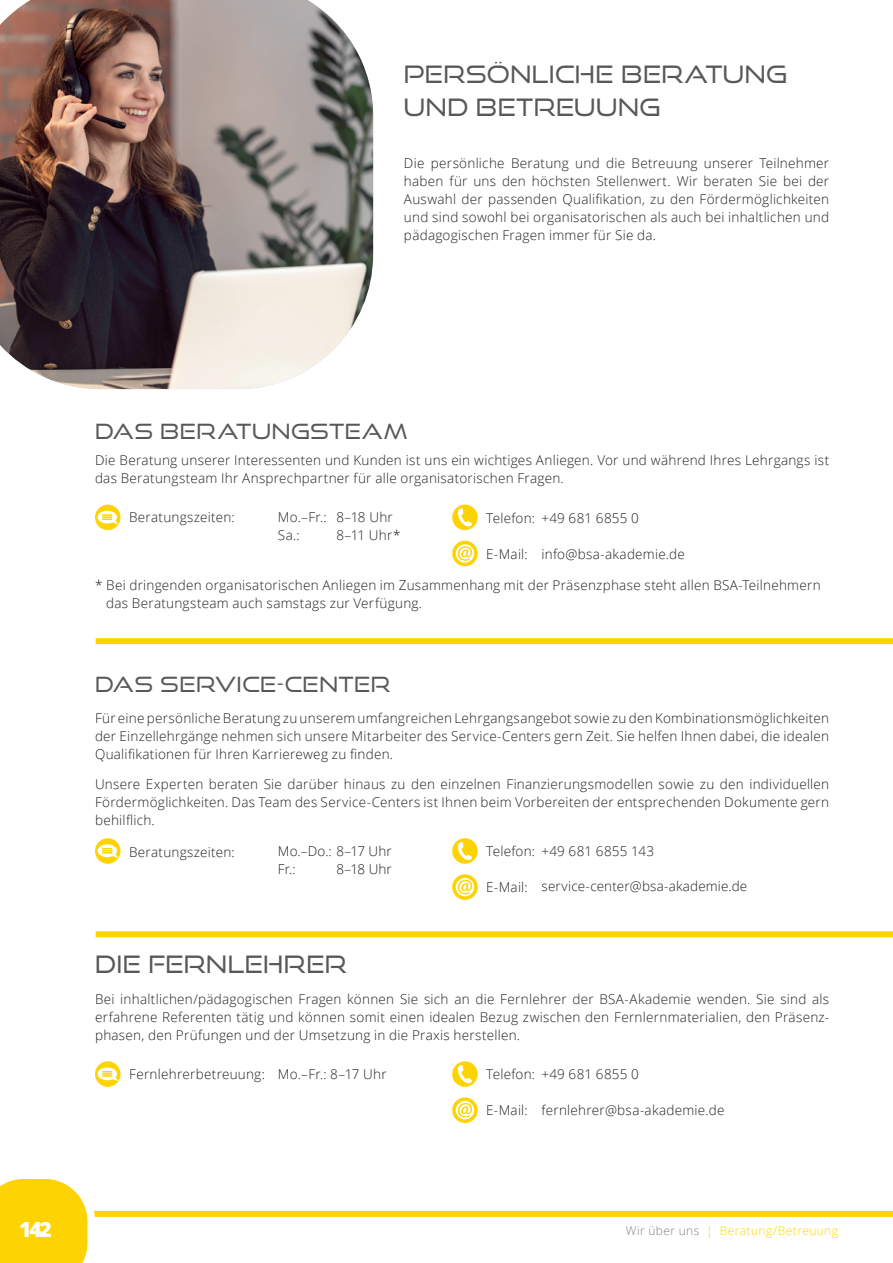
<style>
.page{position:relative;width:893px;height:1263px;background:#fff}
.page>*{position:absolute;margin:0;border:0;box-sizing:border-box;transform-origin:0 0}
.t1{font:24px/33px "Good Times Bk";letter-spacing:.015em;color:#57585a}
.t2{font:21px "Good Times Bk";letter-spacing:.02em;color:#57585a}
.t3{font:800 21px "Open Sans";color:#fff}
.t4{font:300 13.5px/18px "Open Sans";letter-spacing:.02em;color:#231f20;text-align:justify}
.t5{font:300 12px "Open Sans";letter-spacing:.035em;color:#fed304}
.s1{color:#808285}
</style>
<div class="page">
<svg style="left:95px;top:505px;width:26px;height:25px"></svg>
<div style="left:452px;top:505px;width:26px;height:25px;background:#fed304;border-radius:50%"></div>
<svg style="left:458px;top:508px;width:14px;height:19px"></svg>
<svg style="left:452px;top:541px;width:26px;height:25px"></svg>
<svg style="left:456px;top:544px;width:18px;height:19px"></svg>
<svg style="left:95px;top:838px;width:26px;height:26px"></svg>
<svg style="left:452px;top:838px;width:26px;height:26px"></svg>
<svg style="left:458px;top:842px;width:14px;height:18px"></svg>
<svg style="left:452px;top:874px;width:26px;height:26px"></svg>
<svg style="left:456px;top:878px;width:18px;height:18px"></svg>
<svg style="left:95px;top:1061px;width:26px;height:26px"></svg>
<svg style="left:452px;top:1061px;width:26px;height:26px"></svg>
<svg style="left:458px;top:1065px;width:14px;height:18px"></svg>
<svg style="left:452px;top:1097px;width:26px;height:26px"></svg>
<svg style="left:456px;top:1101px;width:18px;height:18px"></svg>
<img style="left:0;top:0;width:373px;height:389px">
<div style="left:96px;top:931px;width:797px;height:6px;background:#fed304"></div>
<div style="left:96px;top:638px;width:797px;height:6px;background:#fed304"></div>
<div style="left:0;top:1211px;width:893px;height:6px;background:#fed304"></div>
<svg style="left:0;top:1179px;width:95px;height:84px"></svg>
<h1 class="t1" style="left:404px;top:57px;width:385px">PERSÖNLICHE BERATUNG<br>UND BETREUUNG</h1>
<p class="t4" style="left:404px;top:153px;width:427px">Die persönliche Beratung und die Betreuung unserer Teilnehmer haben für uns den höchsten Stellenwert. Wir beraten Sie bei der Auswahl der passenden Qualifikation, zu den Fördermöglichkeiten und sind sowohl bei organisatorischen als auch bei inhaltlichen und pädagogischen Fragen immer für Sie da.</p>
<h2 class="t2" style="left:95px;top:418px;width:314px">DAS BERATUNGSTEAM</h2>
<p class="t4" style="left:95px;top:451px;width:736px">Die Beratung unserer Interessenten und Kunden ist uns ein wichtiges Anliegen. Vor und während Ihres Lehrgangs ist das Beratungsteam Ihr Ansprechpartner für alle organisatorischen Fragen.</p>
<p class="t4" style="left:129px;top:508px;width:107px">Beratungszeiten:</p>
<p class="t4" style="left:278px;top:508px;width:116px">Mo.–Fr.: 8–18 Uhr<br>Sa.:</p>
<p class="t4" style="left:486px;top:508px;width:154px">Telefon: +49 681 6855 0</p>
<p class="t4" style="left:486px;top:544px;width:200px">E-Mail: info@bsa-akademie.de</p>
<p class="t4" style="left:106px;top:576px;width:716px;text-indent:-11px">* Bei dringenden organisatorischen Anliegen im Zusammenhang mit der Präsenzphase steht allen BSA-Teilnehmern das Beratungsteam auch samstags zur Verfügung.</p>
<p class="t4" style="left:336px;top:526px;width:66px">8–11 Uhr*</p>
<h2 class="t2" style="left:95px;top:671px;width:297px">DAS SERVICE-CENTER</h2>
<p class="t4" style="left:95px;top:708px;width:736px">Für eine persönliche Beratung zu unserem umfangreichen Lehrgangsangebot sowie zu den Kombinationsmöglichkeiten der Einzellehrgänge nehmen sich unsere Mitarbeiter des Service-Centers gern Zeit. Sie helfen Ihnen dabei, die idealen Qualifikationen für Ihren Karriereweg zu finden.</p>
<p class="t4" style="left:95px;top:775px;width:736px">Unsere Experten beraten Sie darüber hinaus zu den einzelnen Finanzierungsmodellen sowie zu den individuellen Fördermöglichkeiten. Das Team des Service-Centers ist Ihnen beim Vorbereiten der entsprechenden Dokumente gern behilflich.</p>
<p class="t4" style="left:129px;top:843px;width:107px">Beratungszeiten:</p>
<p class="t4" style="left:278px;top:841px;width:115px">Mo.–Do.: 8–17 Uhr<br>Fr.:</p>
<p class="t4" style="left:486px;top:842px;width:169px">Telefon: +49 681 6855 143</p>
<p class="t4" style="left:486px;top:876px;width:263px">E-Mail: service-center@bsa-akademie.de</p>
<p class="t4" style="left:336px;top:859px;width:57px">8–18 Uhr</p>
<h1 class="t1" style="left:95px;top:947px;width:253px">DIE FERNLEHRER</h1>
<p class="t4" style="left:95px;top:990px;width:736px">Bei inhaltlichen/pädagogischen Fragen können Sie sich an die Fernlehrer der BSA-Akademie wenden. Sie sind als erfahrene Referenten tätig und können somit einen idealen Bezug zwischen den Fernlernmaterialien, den Präsenz&shy;phasen, den Prüfungen und der Umsetzung in die Praxis herstellen.</p>
<p class="t4" style="left:129px;top:1065px;width:259px">Fernlehrerbetreuung: Mo.–Fr.: 8–17 Uhr</p>
<p class="t4" style="left:486px;top:1065px;width:154px">Telefon: +49 681 6855 0</p>
<p class="t4" style="left:486px;top:1101px;width:240px">E-Mail: fernlehrer@bsa-akademie.de</p>
<h2 class="t3" style="left:19px;top:1213px;width:34px">142</h2>
<p class="t5" style="left:626px;top:1222px;width:214px"><span class="s1">Wir über uns</span> | Beratung/Betreuung</p>
</div>
